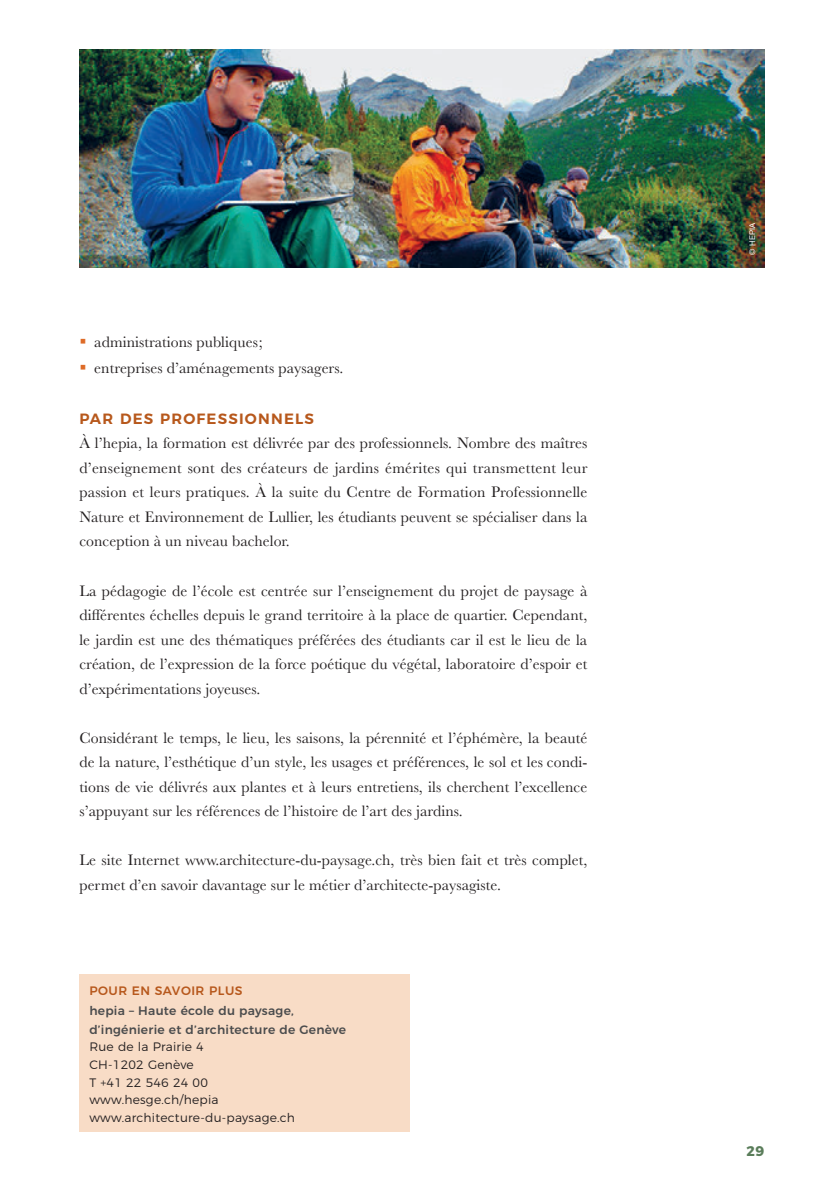
<style>
.page{position:relative;width:824px;height:1191px;background:#fff}
.page>*{position:absolute;margin:0;border:0;box-sizing:border-box;transform-origin:0 0}
.t1{font:15.75px/24.5px "Baskerville";letter-spacing:.005em;color:#231f20;text-align:justify}
.t2{font:600 14.88px "Montserrat";letter-spacing:.08em;color:#b7581c}
.t3{font:700 14px "Montserrat";color:#5a7d5a}
.t4{font:300 12.25px/17.5px "Montserrat";letter-spacing:.02em;color:#231f20}
.t5{font:500 12.25px/19.2px "Montserrat";letter-spacing:.02em;color:#4b4c4d}
.t6{font:500 12.25px "Montserrat";letter-spacing:.04em;color:#b7581c}
.t7{font:7.88px "Helvetica Neue LT Std";letter-spacing:.01em;color:#fff}
.s1{color:#de6b27}
</style>
<div class="page">
<img style="left:79px;top:50px;width:685px;height:218px">
<div style="left:79px;top:973px;width:330px;height:158px;background:#f8dcc6"></div>
<p class="t1" style="left:79px;top:329px;width:185px"><span class="s1">▪</span> administrations publiques;</p>
<p class="t1" style="left:79px;top:356px;width:266px"><span class="s1">▪</span> entreprises d’aménagements paysagers.</p>
<p class="t2" style="left:79px;top:406px;width:236px">PAR DES PROFESSIONNELS</p>
<p class="t1" style="left:79px;top:431px;width:509px">À l’hepia, la formation est délivrée par des professionnels. Nombre des maîtres d’enseignement sont des créateurs de jardins émérites qui transmettent leur passion et leurs pratiques. À la suite du Centre de Formation Professionnelle Nature et Environnement de Lullier, les étudiants peuvent se spécialiser dans la conception à un niveau bachelor.</p>
<p class="t1" style="left:79px;top:578px;width:509px">La pédagogie de l’école est centrée sur l’enseignement du projet de paysage à différentes échelles depuis le grand territoire à la place de quartier. Cependant, le jardin est une des thématiques préférées des étudiants car il est le lieu de la création, de l’expression de la force poétique du végétal, laboratoire d’espoir et d’expérimentations joyeuses.</p>
<p class="t1" style="left:79px;top:725px;width:509px">Considérant le temps, le lieu, les saisons, la pérennité et l’éphémère, la beauté de la nature, l’esthétique d’un style, les usages et préférences, le sol et les condi&shy;tions de vie délivrés aux plantes et à leurs entretiens, ils cherchent l’excellence s’appuyant sur les références de l’histoire de l’art des jardins.</p>
<p class="t1" style="left:79px;top:848px;width:509px">Le site Internet www.architecture-du-paysage.ch, très bien fait et très complet, permet d’en savoir davantage sur le métier d’architecte-paysagiste.</p>
<p class="t6" style="left:89px;top:981px;width:155px">POUR EN SAVOIR PLUS</p>
<p class="t5" style="left:89px;top:999px;width:258px">hepia – Haute école du paysage, d’ingénierie et d’architecture de Genève</p>
<p class="t4" style="left:89px;top:1037px;width:207px">Rue de la Prairie 4<br>CH-1202 Genève<br>T +41 22 546 24 00 www.hesge.ch/hepia www.architecture-du-paysage.ch</p>
<p class="t7" style="left:747px;top:255px;width:33px;rotate:-90deg">© HEPIA</p>
<p class="t3" style="left:746px;top:1139px;width:19px">29</p>
</div>
